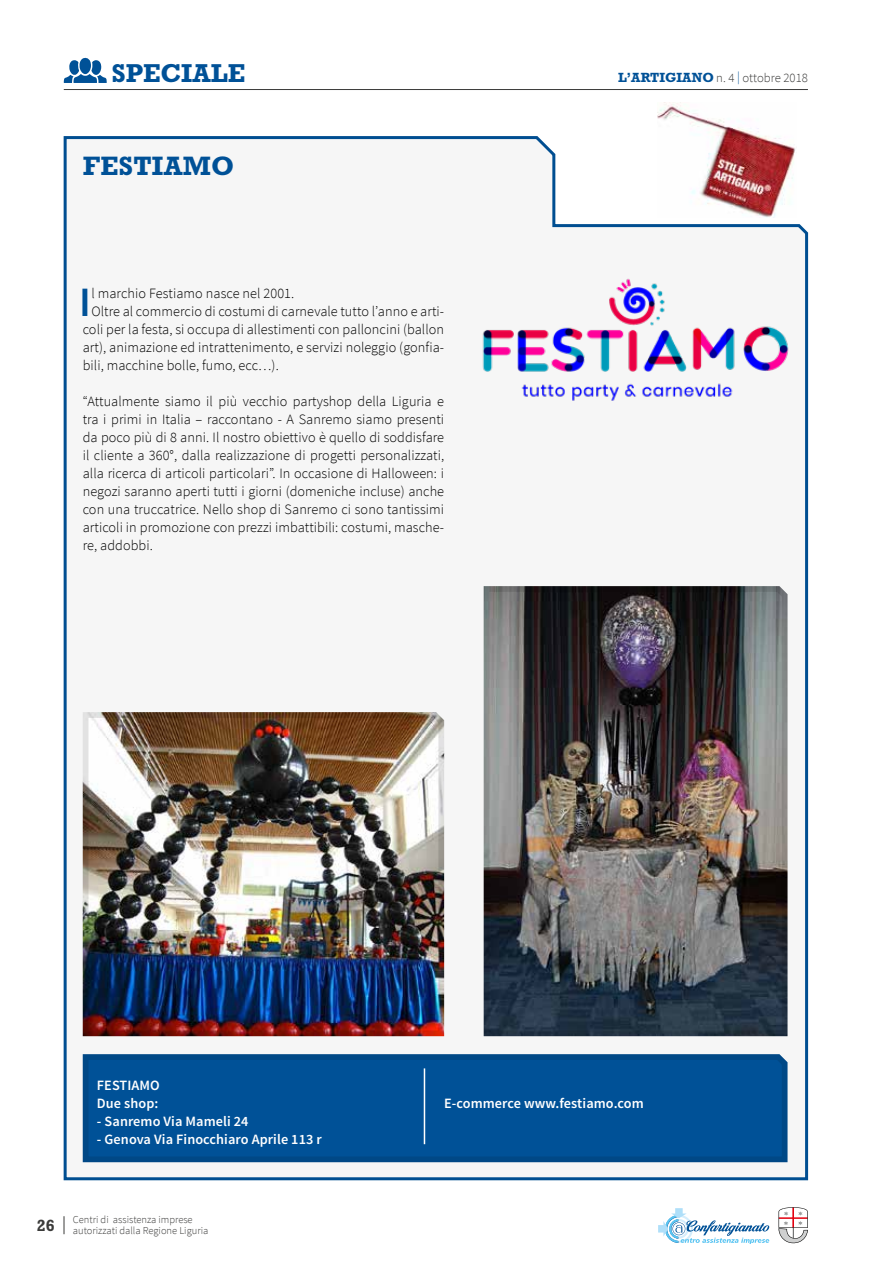
<style>
.page{position:relative;width:893px;height:1263px;background:#fff}
.page>*{position:absolute;margin:0;border:0;box-sizing:border-box;transform-origin:0 0}
.t1{font:600 41.7px "Source Sans Pro";color:#005197}
.t2{font:700 27px "Rockwell";letter-spacing:.01em;color:#005197}
.t3{font:700 26.25px "Rockwell";color:#005197}
.t4{font:300 14.25px/18px "Source Sans Pro";letter-spacing:.005em;color:#000;text-align:justify}
.t5{font:600 14.25px/18px "Source Sans Pro";letter-spacing:.005em;color:#fff}
.t6{font:300 12.75px "Source Sans Pro";color:#3b3b3a}
.t7{font:300 10.5px/10.5px "Source Sans Pro";color:#3b3b3a}
.s1{font-family:"Rockwell";font-weight:700;font-size:13.5px;color:#005197}
.s2{color:#005197}
.s3{font-family:"Rockwell";font-weight:700;font-size:16.5px}
</style>
<div class="page">
<div style="left:63px;top:136px;width:746px;height:1045px;background:#f6f6f6"></div>
<img style="left:657px;top:103px;width:139px;height:114px">
<svg style="left:81px;top:1053px;width:708px;height:111px;background:#075598"></svg>
<img style="left:81px;top:711px;width:365px;height:327px">
<img style="left:482px;top:585px;width:307px;height:453px">
<img style="left:476px;top:272px;width:318px;height:131px">
<hr style="left:424px;top:1068px;width:1px;height:76px;background:#fff">
<svg style="left:64px;top:57px;width:43px;height:26px"></svg>
<hr style="left:64px;top:89px;width:744px;height:1px;background:#3b3b3a">
<svg style="left:64px;top:1216px;width:1px;height:18px"></svg>
<svg style="left:658px;top:1208px;width:111px;height:35px"></svg>
<svg style="left:778px;top:1207px;width:30px;height:36px"></svg>
<h3 class="t3" style="left:112px;top:57px;width:135px">SPECIALE</h3>
<p class="t6" style="left:618px;top:70px;width:191px"><span class="s1">L’ARTIGIANO</span> n. 4 <span class="s2">|</span> ottobre 2018</p>
<h2 class="t2" style="left:83px;top:150px;width:153px">FESTIAMO</h2>
<h1 class="t1" style="left:79px;top:276px;width:13px">I</h1>
<p class="t4" style="left:91px;top:284px;width:204px">l marchio Festiamo nasce nel 2001.</p>
<p class="t4" style="left:91px;top:302px;width:354px">Oltre al commercio di costumi di carnevale tutto l’anno e arti-</p>
<p class="t4" style="left:83px;top:320px;width:363px">coli per la festa, si occupa di allestimenti con palloncini (ballon</p>
<p class="t4" style="left:83px;top:338px;width:363px">art), animazione ed intrattenimento, e servizi noleggio (gonfia-</p>
<p class="t4" style="left:83px;top:356px;width:198px">bili, macchine bolle, fumo, ecc…).</p>
<p class="t4" style="left:83px;top:392px;width:363px">“Attualmente siamo il più vecchio partyshop della Liguria e tra i primi in Italia – raccontano - A Sanremo siamo presenti da poco più di 8 anni. Il nostro obiettivo è quello di soddisfare il cliente a 360°, dalla realizzazione di progetti personalizzati, alla ricerca di articoli particolari”. In occasione di Halloween: i negozi saranno aperti tutti i giorni (domeniche incluse) anche con una truccatrice. Nello shop di Sanremo ci sono tantissimi articoli in promozione con prezzi imbattibili: costumi, masche&shy;re, addobbi.</p>
<p class="t5" style="left:97px;top:1077px;width:64px">FESTIAMO<br>Due shop:</p>
<p class="t5" style="left:97px;top:1113px;width:153px">- Sanremo Via Mameli 24</p>
<p class="t5" style="left:97px;top:1131px;width:226px">- Genova Via Finocchiaro Aprile 113 r</p>
<p class="t7" style="left:73px;top:1215px;width:137px;text-indent:-36px"><span class="s3">26</span> Centri di assistenza imprese autorizzati dalla Regione Liguria</p>
<p class="t5" style="left:444px;top:1095px;width:201px">E-commerce www.festiamo.com</p>
</div>
